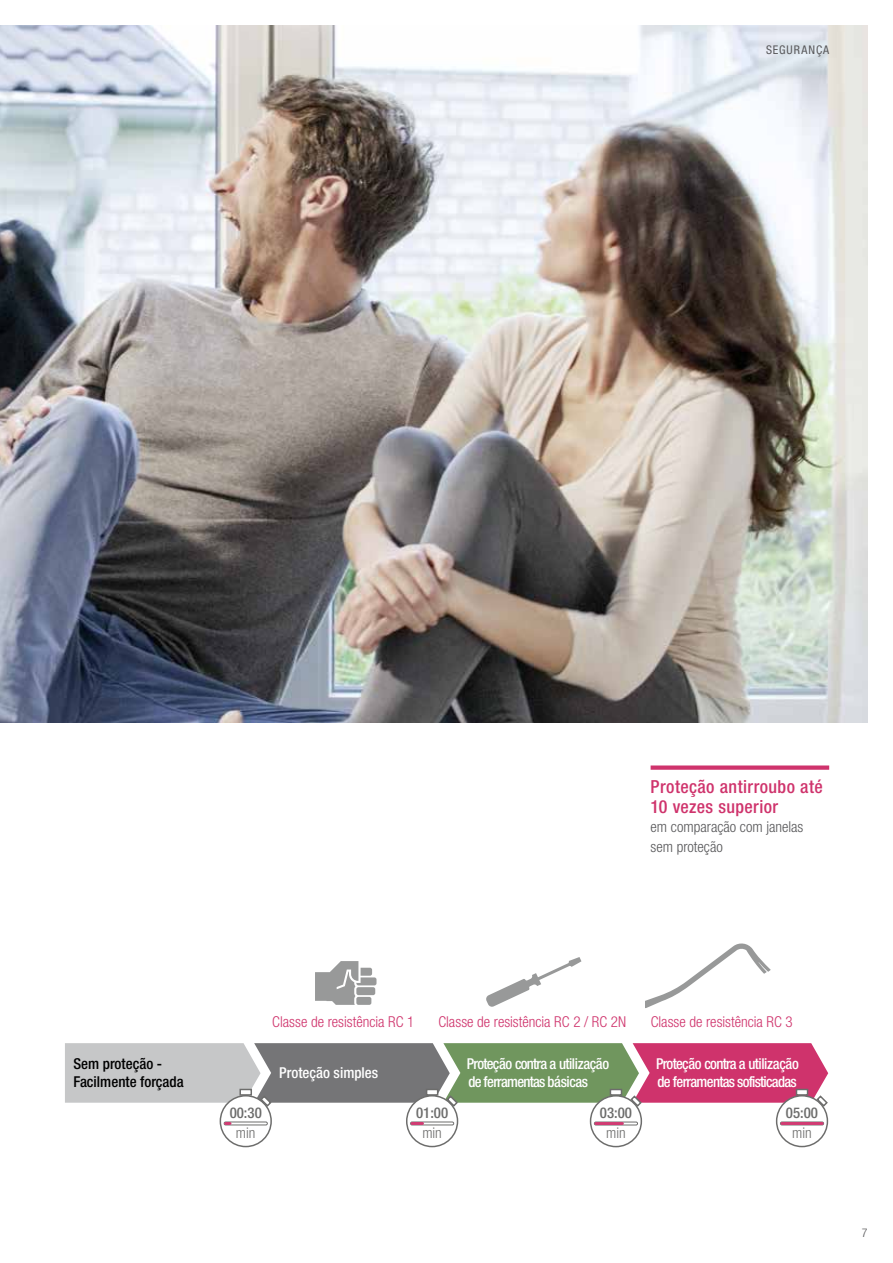
<style>
.page{position:relative;width:893px;height:1263px;background:#fff}
.page>*{position:absolute;margin:0;border:0;box-sizing:border-box;transform-origin:0 0}
.t1{font:500 condensed 18px/19.5px "Helvetica Neue LTW1 G";letter-spacing:.02em;color:#cf336c}
.t2{font:500 condensed 15px/18px "Helvetica Neue LTW1 G";letter-spacing:-.05em;color:#fff}
.t3{font:300 condensed 15px "Helvetica Neue LTW1 G";color:#cf336c}
.t4{font:300 condensed 15px/19.5px "Helvetica Neue LTW1 G";color:#58585a}
.t5{font:500 condensed 15px/18px "Helvetica Neue LTW1 G";color:#000}
.t6{font:500 condensed 15px "Helvetica Neue LTW1 G";color:#fff}
.t7{font:500 condensed 14.85px "Helvetica Neue LTW1 G";color:#6d6d6c}
.t8{font:300 condensed 14.85px "Helvetica Neue LTW1 G";color:#6d6d6c}
.t9{font:condensed 12px "Helvetica Neue LTW1 G";letter-spacing:.08em;color:#58585a}
.t10{font:300 condensed 12px "Helvetica Neue LTW1 G";color:#58585a}
</style>
<div class="page">
<img style="left:0;top:26px;width:867px;height:697px">
<svg style="left:315px;top:961px;width:61px;height:44px"></svg>
<div style="left:356px;top:987px;width:19px;height:8px;background:#989999;border-radius:2px"></div>
<div style="left:356px;top:997px;width:15px;height:8px;background:#989999;border-radius:2px"></div>
<svg style="left:486px;top:957px;width:95px;height:50px"></svg>
<svg style="left:646px;top:943px;width:125px;height:65px"></svg>
<div style="left:651px;top:765px;width:178px;height:5px;background:#cf336c"></div>
<img style="left:0;top:589px;width:1px;height:674px">
<div style="left:220px;top:1095px;width:52px;height:52px;border:1px solid #6d6d6c;border-radius:50%"></div>
<div style="left:224px;top:1121px;width:44px;height:4px;border:1px solid #6d6d6c"></div>
<svg style="left:226px;top:1122px;width:4px;height:3px"></svg>
<div style="left:406px;top:1095px;width:52px;height:52px;border:1px solid #6d6d6c;border-radius:50%"></div>
<div style="left:410px;top:1121px;width:44px;height:4px;border:1px solid #6d6d6c"></div>
<svg style="left:412px;top:1122px;width:10px;height:3px"></svg>
<div style="left:590px;top:1095px;width:52px;height:52px;border:1px solid #6d6d6c;border-radius:50%"></div>
<div style="left:594px;top:1122px;width:44px;height:3px;border:1px solid #6d6d6c"></div>
<hr style="left:596px;top:1122px;width:26px;height:3px;background:#d13c73">
<div style="left:776px;top:1095px;width:52px;height:52px;border:1px solid #6d6d6c;border-radius:50%"></div>
<div style="left:780px;top:1121px;width:44px;height:4px;border:1px solid #6d6d6c"></div>
<hr style="left:782px;top:1122px;width:40px;height:3px;background:#d13c73">
<svg style="left:65px;top:1043px;width:764px;height:65px;background:#ab9394"></svg>
<p class="t9" style="left:766px;top:42px;width:65px">SEGURANÇA</p>
<p class="t1" style="left:651px;top:777px;width:174px">Proteção antirroubo até<br>10 vezes superior</p>
<p class="t4" style="left:651px;top:817px;width:154px">em comparação com janelas sem proteção</p>
<p class="t3" style="left:272px;top:1013px;width:144px">Classe de resistência RC 1</p>
<p class="t3" style="left:438px;top:1013px;width:189px">Classe de resistência RC 2 / RC 2N</p>
<p class="t3" style="left:651px;top:1013px;width:144px">Classe de resistência RC 3</p>
<p class="t5" style="left:73px;top:1055px;width:112px">Sem proteção -<br>Facilmente forçada</p>
<p class="t6" style="left:279px;top:1064px;width:101px">Proteção simples</p>
<p class="t2" style="left:467px;top:1055px;width:144px">Proteção contra a utilização de ferramentas básicas</p>
<p class="t2" style="left:656px;top:1055px;width:144px">Proteção contra a utilização de ferramentas sofisticadas</p>
<p class="t7" style="left:230px;top:1104px;width:34px">00:30</p>
<p class="t8" style="left:236px;top:1124px;width:21px">min</p>
<p class="t7" style="left:416px;top:1104px;width:34px">01:00</p>
<p class="t8" style="left:422px;top:1124px;width:21px">min</p>
<p class="t7" style="left:424px;top:1104px;width:34px">05: 0</p>
<p class="t7" style="left:591px;top:1104px;width:34px">00:30</p>
<p class="t8" style="left:598px;top:1124px;width:21px">min</p>
<p class="t7" style="left:607px;top:1104px;width:26px">3: 0</p>
<p class="t8" style="left:606px;top:1124px;width:21px">min</p>
<p class="t7" style="left:786px;top:1104px;width:34px">05:00</p>
<p class="t8" style="left:792px;top:1124px;width:21px">min</p>
<p class="t10" style="left:862px;top:1226px;width:7px">7</p>
</div>
